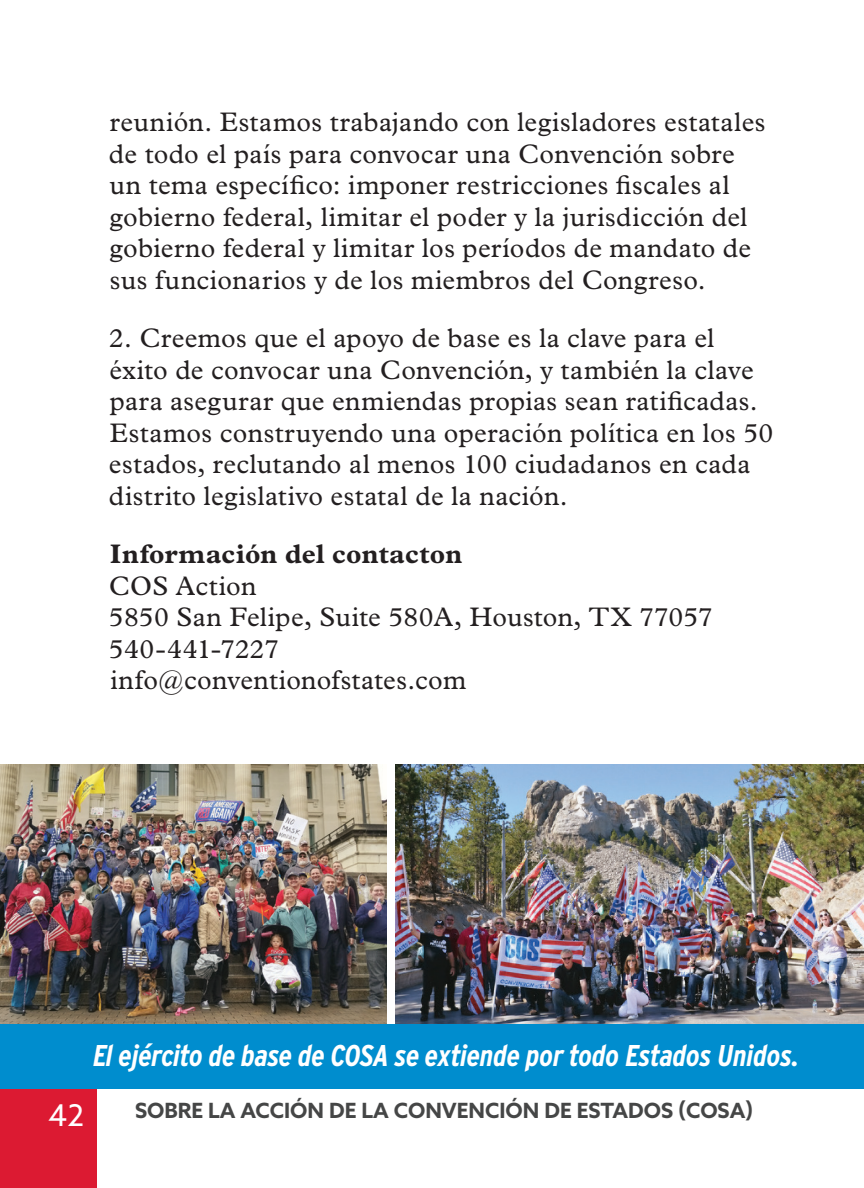
<style>
.page{position:relative;width:864px;height:1188px;background:#fff}
.page>*{position:absolute;margin:0;border:0;box-sizing:border-box;transform-origin:0 0}
.Pull_quote{font:italic 700 30px "Interstate Condensed";letter-spacing:-.01em;color:#fff}
.t1{font:30px "Azo Sans";color:#fff}
.t2{font:27px/31.5px "Plantin MT Pro";letter-spacing:.015em;color:#231f20}
.t3{font:700 21px "Azo Sans";color:#454646}
.s1{font-weight:700}
</style>
<div class="page">
<div style="left:0;top:1088px;width:97px;height:100px;background:#dc1a32"></div>
<img style="left:395px;top:765px;width:469px;height:259px">
<img style="left:0;top:765px;width:387px;height:259px">
<div style="left:0;top:1024px;width:864px;height:65px;background:#008dce"></div>
<p class="t2" style="left:109px;top:106px;width:658px">reunión. Estamos trabajando con legisladores estatales de todo el país para convocar una Convención sobre un tema específico: imponer restricciones fiscales al gobierno federal, limitar el poder y la jurisdicción del gobierno federal y limitar los períodos de mandato de sus funcionarios y de los miembros del Congreso.</p>
<p class="t2" style="left:109px;top:322px;width:666px">2. Creemos que el apoyo de base es la clave para el éxito de convocar una Convención, y también la clave para asegurar que enmiendas propias sean ratificadas.<br>Estamos construyendo una operación política en los 50 estados, reclutando al menos 100 ciudadanos en cada distrito legislativo estatal de la nación.</p>
<p class="t2" style="left:109px;top:538px;width:606px"><span class="s1">Información del contacton<br></span>COS Action<br>5850 San Felipe, Suite 580A, Houston, TX 77057</p>
<p class="t2" style="left:109px;top:633px;width:172px">540-441-7227</p>
<p class="t2" style="left:110px;top:664px;width:358px">info@conventionofstates.com</p>
<p class="t1" style="left:48px;top:1095px;width:38px">42</p>
<p class="Pull_quote" style="left:93px;top:1038px;width:708px">El ejército de base de COSA se extiende por todo Estados Unidos.</p>
<p class="t3" style="left:135px;top:1097px;width:620px">SOBRE LA ACCIÓN DE LA CONVENCIÓN DE ESTADOS (COSA)</p>
</div>
